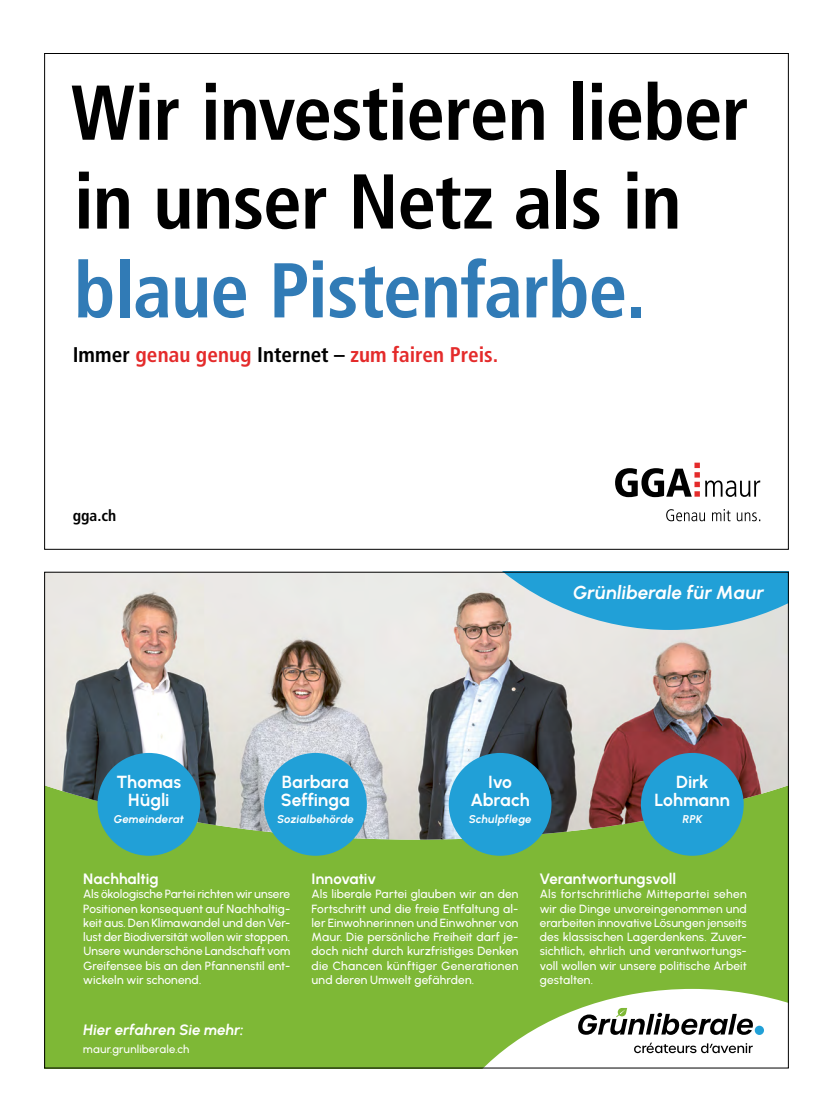
<style>
.page{position:relative;width:833px;height:1117px;background:#fff}
.page>*{position:absolute;margin:0;border:0;box-sizing:border-box;transform-origin:0 0}
.t1{font:700 condensed 77.5px/88.8px "Frutiger LT Com";letter-spacing:-.015em;color:#000}
.t2{font:700 condensed 21.25px "Frutiger LT Com";color:#e42b2b}
.t3{font:italic 800 18.75px "Urbanist";letter-spacing:-.005em;color:#fff}
.t4{font:800 17.5px/17.5px "Urbanist";color:#fff;text-align:center}
.t5{font:700 condensed 15.62px "Frutiger LT Com";color:#000}
.t6{font:800 15px "Urbanist";letter-spacing:-.005em;color:#fff}
.t7{font:italic 800 15px "Urbanist";color:#fff}
.t8{font:600 11.88px/14.2px "Urbanist";letter-spacing:.005em;color:#fff;text-align:justify}
.t9{font:italic 800 11.25px "Urbanist";letter-spacing:.01em;color:#fff}
.t10{font:600 11.25px "Urbanist";letter-spacing:.01em;color:#fff}
.s1{color:#317bb6}
.s2{color:#000}
</style>
<div class="page">
<svg style="left:615px;top:462px;width:145px;height:35px"></svg>
<svg style="left:666px;top:509px;width:39px;height:12px"></svg>
<svg style="left:712px;top:509px;width:18px;height:12px"></svg>
<svg style="left:737px;top:512px;width:23px;height:9px"></svg>
<div style="left:44px;top:571px;width:744px;height:497px;background:#7eb836"></div>
<img style="left:46px;top:573px;width:740px;height:266px">
<svg style="left:409px;top:573px;width:377px;height:56px;background:#73b8d5"></svg>
<svg style="left:485px;top:988px;width:301px;height:78px"></svg>
<div style="left:264px;top:752px;width:103px;height:103px;background:#21a0d7;border-radius:50%"></div>
<div style="left:97px;top:752px;width:103px;height:103px;background:#21a0d7;border-radius:50%"></div>
<div style="left:449px;top:752px;width:102px;height:103px;background:#21a0d7;border-radius:50%"></div>
<div style="left:641px;top:752px;width:102px;height:103px;background:#21a0d7;border-radius:50%"></div>
<p class="t1" style="left:71px;top:69px;width:680px">Wir investieren lieber in unser Netz als in <span class="s1">blaue Pistenfarbe.</span></p>
<p class="t2" style="left:73px;top:341px;width:427px"><span class="s2">Immer</span> genau genug <span class="s2">Internet –</span> zum fairen Preis.</p>
<p class="t5" style="left:73px;top:506px;width:45px">gga.ch</p>
<p class="t3" style="left:573px;top:580px;width:192px">Grünliberale für Maur</p>
<p class="t4" style="left:117px;top:773px;width:66px">Thomas<br>Hügli</p>
<p class="t9" style="left:114px;top:812px;width:71px">Gemeinderat</p>
<p class="t4" style="left:281px;top:773px;width:71px;text-align:left">Barbara<br>Seffinga</p>
<p class="t9" style="left:277px;top:812px;width:78px">Sozialbehörde</p>
<p class="t4" style="left:470px;top:773px;width:61px">Ivo<br>Abrach</p>
<p class="t9" style="left:468px;top:812px;width:64px">Schulpflege</p>
<p class="t4" style="left:654px;top:773px;width:77px">Dirk<br>Lohmann</p>
<p class="t9" style="left:682px;top:812px;width:21px">RPK</p>
<p class="t6" style="left:83px;top:869px;width:77px">Nachhaltig</p>
<p class="t8" style="left:83px;top:886px;width:208px">Als ökologische Partei richten wir unsere Positionen konsequent auf Nachhaltig&shy;keit aus. Den Klimawandel und den Ver&shy;lust der Biodiversität wollen wir stoppen.<br>Unsere wunderschöne Landschaft vom Greifensee bis an den Pfannenstil ent&shy;wickeln wir schonend.</p>
<p class="t7" style="left:83px;top:1019px;width:162px">Hier erfahren Sie mehr:</p>
<p class="t10" style="left:83px;top:1042px;width:108px">maur.grunliberale.ch</p>
<p class="t6" style="left:311px;top:869px;width:66px">Innovativ</p>
<p class="t8" style="left:311px;top:886px;width:208px">Als liberale Partei glauben wir an den Fortschritt und die freie Entfaltung al&shy;ler Einwohnerinnen und Einwohner von Maur. Die persönliche Freiheit darf je&shy;doch nicht durch kurzfristiges Denken die Chancen künftiger Generationen und deren Umwelt gefährden.</p>
<p class="t6" style="left:540px;top:869px;width:138px">Verantwortungsvoll</p>
<p class="t8" style="left:540px;top:886px;width:208px">Als fortschrittliche Mittepartei sehen wir die Dinge unvoreingenommen und erarbeiten innovative Lösungen jenseits des klassischen Lagerdenkens. Zuver&shy;sichtlich, ehrlich und verantwortungs&shy;voll wollen wir unsere politische Arbeit gestalten.</p>
</div>
